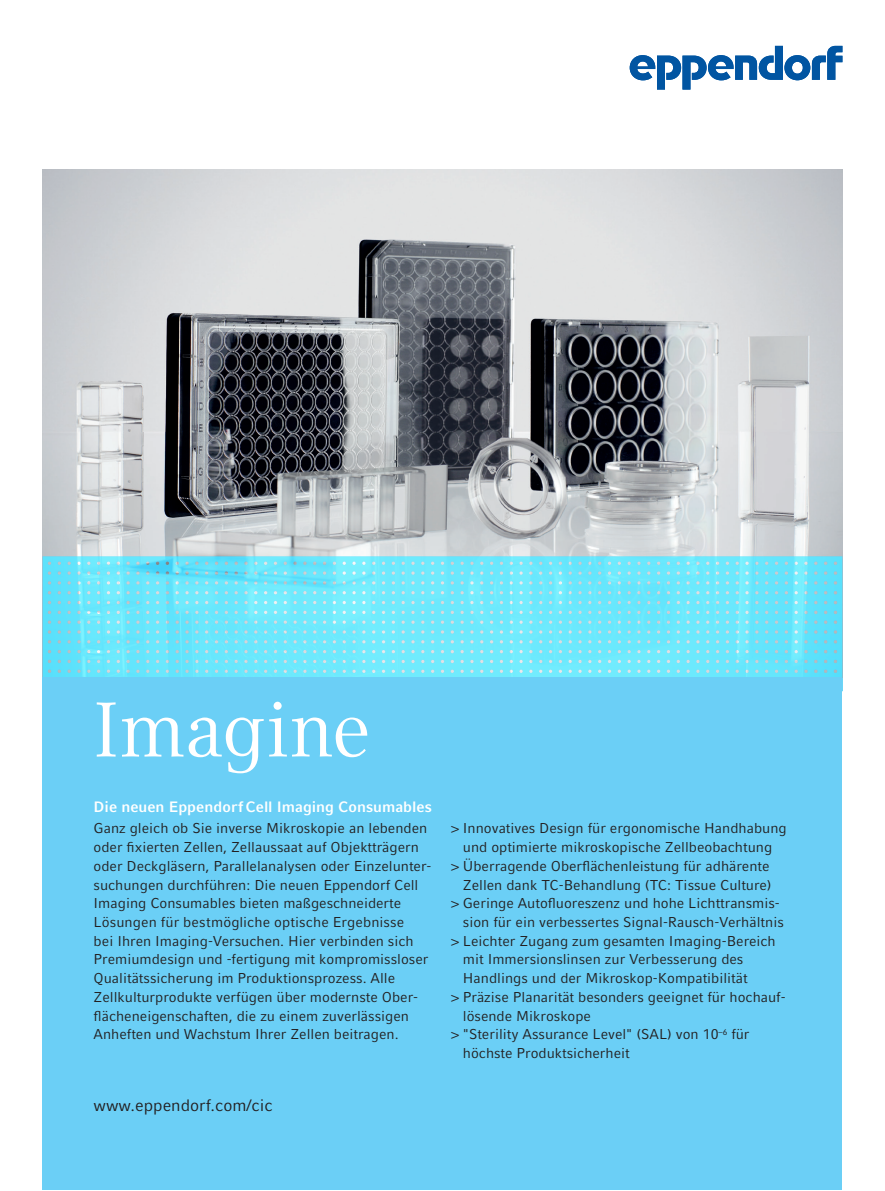
<style>
.page{position:relative;width:885px;height:1191px;background:#fff}
.page>*{position:absolute;margin:0;border:0;box-sizing:border-box;transform-origin:0 0}
.t1{font:76.5px "Compatil Textfor Eppendorf";color:#fff}
.t2{font:16.5px "Compatil Factfor Eppendorf";color:#231f20}
.t3{font:700 15px "Compatil Factfor Eppendorf";color:#fff}
.t4{font:14.25px/18.8px "Compatil Factfor Eppendorf";color:#231f20}
.s1{font-family:"Compatil Textfor Eppendorf"}
</style>
<div class="page">
<img style="left:43px;top:169px;width:799px;height:387px">
<svg style="left:629px;top:46px;width:213px;height:44px"></svg>
<svg style="left:43px;top:556px;width:799px;height:121px;background:#73e6f9"></svg>
<div style="left:43px;top:677px;width:799px;height:513px;background:#6bcff6"></div>
<h1 class="t1" style="left:94px;top:685px;width:279px">Imagine</h1>
<p class="t3" style="left:94px;top:797px;width:340px">Die neuen Eppendorf Cell Imaging Consumables</p>
<p class="t4" style="left:94px;top:819px;width:339px">Ganz gleich ob Sie inverse Mikroskopie an lebenden oder fixierten Zellen, Zellaussaat auf Objektträgern oder Deckgläsern, Parallelanalysen oder Einzelunter&shy;suchungen durchführen: Die neuen Eppendorf Cell Imaging Consumables bieten maßgeschneiderte Lösungen für bestmögliche optische Ergebnisse<br>bei Ihren Imaging-Versuchen. Hier verbinden sich Premiumdesign und -fertigung mit kompromissloser Qualitätssicherung im Produktionsprozess. Alle Zellkulturprodukte verfügen über modernste Ober&shy;flächeneigenschaften, die zu einem zuverlässigen Anheften und Wachstum Ihrer Zellen beitragen.</p>
<p class="t4" style="left:451px;top:819px;width:337px"><span class="s1">&gt;</span> Innovatives Design für ergonomische Handhabung</p>
<p class="t4" style="left:463px;top:838px;width:311px">und optimierte mikroskopische Zellbeobachtung</p>
<p class="t4" style="left:451px;top:856px;width:320px"><span class="s1">&gt;</span> Überragende Oberflächenleistung für adhärente</p>
<p class="t4" style="left:463px;top:875px;width:310px">Zellen dank TC-Behandlung (TC: Tissue Culture)</p>
<p class="t4" style="left:451px;top:894px;width:330px"><span class="s1">&gt;</span> Geringe Autofluoreszenz und hohe Lichttransmis-</p>
<p class="t4" style="left:463px;top:912px;width:322px">sion für ein verbessertes Signal-Rausch-Verhältnis</p>
<p class="t4" style="left:451px;top:931px;width:326px"><span class="s1">&gt;</span> Leichter Zugang zum gesamten Imaging-Bereich</p>
<p class="t4" style="left:463px;top:950px;width:282px">mit Immersionslinsen zur Verbesserung des</p>
<p class="t4" style="left:463px;top:968px;width:286px">Handlings und der Mikroskop-Kompatibilität</p>
<p class="t4" style="left:451px;top:987px;width:336px"><span class="s1">&gt;</span> Präzise Planarität besonders geeignet für hochauf-</p>
<p class="t4" style="left:463px;top:1006px;width:130px">lösende Mikroskope</p>
<p class="t4" style="left:451px;top:1025px;width:300px"><span class="s1">&gt;</span> "Sterility Assurance Level" (SAL) von 10<sup>–6</sup> für</p>
<p class="t4" style="left:463px;top:1043px;width:168px">höchste Produktsicherheit</p>
<p class="t2" style="left:94px;top:1095px;width:180px">www.eppendorf.com/cic</p>
</div>
